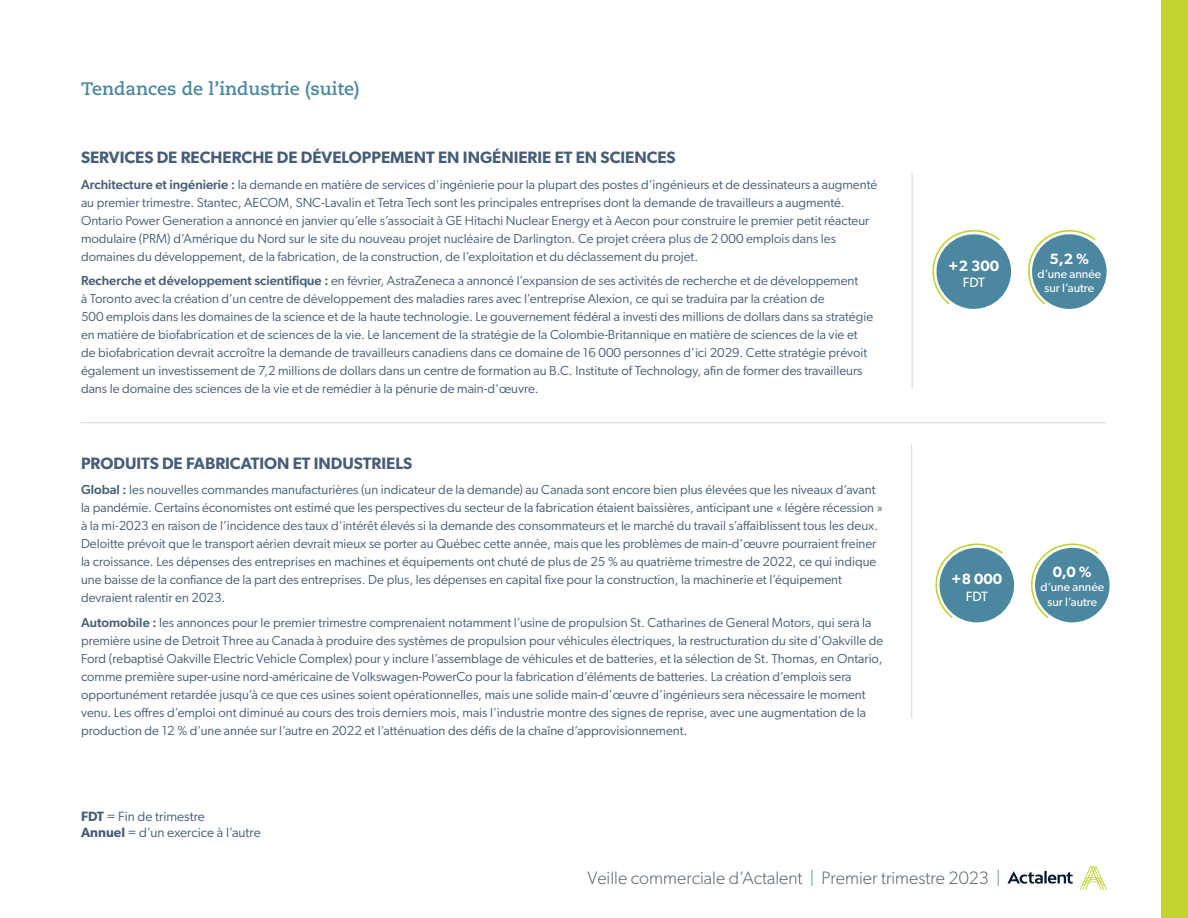
<style>
.page{position:relative;width:1188px;height:918px;background:#fff}
.page>*{position:absolute;margin:0;border:0;box-sizing:border-box;transform-origin:0 0}
.t1{font:300 18px "Gibson";color:#5a6671}
.t2{font:700 18px "Caecilia LT Pro 75";color:#4c87a0}
.t3{font:600 16.5px "Gibson";color:#455d76}
.t4{font:600 15px "Gibson";color:#fff}
.t5{font:13.5px "Gibson";color:#455d77}
.t6{font:13.5px "Gibson";letter-spacing:-.02em;color:#fff}
.t7{font:13.2px/18px "Gibson";color:#455d76}
.t8{font:12px/13.5px "Gibson";color:#fff;text-align:center}
.s1{font-weight:500}
.s2{font-weight:600}
.s3{color:#4b87a0}
</style>
<div class="page">
<svg style="left:1007px;top:871px;width:66px;height:13px"></svg>
<svg style="left:1080px;top:865px;width:27px;height:25px"></svg>
<hr style="left:912px;top:172px;width:1px;height:217px;background:#d6d7da">
<hr style="left:911px;top:444px;width:1px;height:274px;background:#d6d7da">
<div style="left:1161px;top:0;width:27px;height:918px;background:#c0d330"></div>
<hr style="left:81px;top:422px;width:1026px;height:1px;background:#d6d7da">
<div style="left:936px;top:234px;width:75px;height:75px;background:#4c87a0;border-radius:50%"></div>
<svg style="left:932px;top:230px;width:68px;height:74px"></svg>
<div style="left:1032px;top:234px;width:75px;height:75px;background:#4c87a0;border-radius:50%"></div>
<svg style="left:1028px;top:230px;width:67px;height:74px"></svg>
<div style="left:939px;top:548px;width:75px;height:74px;background:#4c87a0;border-radius:50%"></div>
<svg style="left:935px;top:543px;width:68px;height:75px"></svg>
<div style="left:1035px;top:548px;width:75px;height:74px;background:#4c87a0;border-radius:50%"></div>
<svg style="left:1031px;top:543px;width:67px;height:75px"></svg>
<p class="t2" style="left:81px;top:76px;width:280px">Tendances de l’industrie (suite)</p>
<p class="t3" style="left:81px;top:148px;width:596px">SERVICES DE RECHERCHE DE DÉVELOPPEMENT EN INGÉNIERIE ET EN SCIENCES</p>
<p class="t7" style="left:81px;top:175px;width:798px"><span class="s1">Architecture et ingénierie :</span> la demande en matière de services d’ingénierie pour la plupart des postes d’ingénieurs et de dessinateurs a augmenté au premier trimestre. Stantec, AECOM, SNC-Lavalin et Tetra Tech sont les principales entreprises dont la demande de travailleurs a augmenté.<br>Ontario Power Generation a annoncé en janvier qu’elle s’associait à GE Hitachi Nuclear Energy et à Aecon pour construire le premier petit réacteur modulaire (PRM) d’Amérique du Nord sur le site du nouveau projet nucléaire de Darlington. Ce projet créera plus de 2 000 emplois dans les domaines du développement, de la fabrication, de la construction, de l’exploitation et du déclassement du projet.</p>
<p class="t7" style="left:81px;top:272px;width:794px"><span class="s1">Recherche et développement scientifique :</span> en février, AstraZeneca a annoncé l’expansion de ses activités de recherche et de développement<br>à Toronto avec la création d’un centre de développement des maladies rares avec l’entreprise Alexion, ce qui se traduira par la création de<br>500 emplois dans les domaines de la science et de la haute technologie. Le gouvernement fédéral a investi des millions de dollars dans sa stratégie en matière de biofabrication et de sciences de la vie. Le lancement de la stratégie de la Colombie-Britannique en matière de sciences de la vie et de biofabrication devrait accroître la demande de travailleurs canadiens dans ce domaine de 16 000 personnes d’ici 2029. Cette stratégie prévoit également un investissement de 7,2 millions de dollars dans un centre de formation au B.C. Institute of Technology, afin de former des travailleurs dans le domaine des sciences de la vie et de remédier à la pénurie de main-d’œuvre.</p>
<p class="t3" style="left:81px;top:453px;width:333px">PRODUITS DE FABRICATION ET INDUSTRIELS</p>
<p class="t7" style="left:81px;top:480px;width:803px"><span class="s1">Global :</span> les nouvelles commandes manufacturières (un indicateur de la demande) au Canada sont encore bien plus élevées que les niveaux d’avant la pandémie. Certains économistes ont estimé que les perspectives du secteur de la fabrication étaient baissières, anticipant une « légère récession » à la mi-2023 en raison de l’incidence des taux d’intérêt élevés si la demande des consommateurs et le marché du travail s’affaiblissent tous les deux.<br>Deloitte prévoit que le transport aérien devrait mieux se porter au Québec cette année, mais que les problèmes de main-d’œuvre pourraient freiner la croissance. Les dépenses des entreprises en machines et équipements ont chuté de plus de 25 % au quatrième trimestre de 2022, ce qui indique une baisse de la confiance de la part des entreprises. De plus, les dépenses en capital fixe pour la construction, la machinerie et l’équipement devraient ralentir en 2023.</p>
<p class="t7" style="left:81px;top:613px;width:804px"><span class="s1">Automobile :</span> les annonces pour le premier trimestre comprenaient notamment l’usine de propulsion St. Catharines de General Motors, qui sera la première usine de Detroit Three au Canada à produire des systèmes de propulsion pour véhicules électriques, la restructuration du site d’Oakville de Ford (rebaptisé Oakville Electric Vehicle Complex) pour y inclure l’assemblage de véhicules et de batteries, et la sélection de St. Thomas, en Ontario, comme première super-usine nord-américaine de Volkswagen-PowerCo pour la fabrication d’éléments de batteries. La création d’emplois sera opportunément retardée jusqu’à ce que ces usines soient opérationnelles, mais une solide main-d’œuvre d’ingénieurs sera nécessaire le moment venu. Les offres d’emploi ont diminué au cours des trois derniers mois, mais l’industrie montre des signes de reprise, avec une augmentation de la production de 12 % d’une année sur l’autre en 2022 et l’atténuation des défis de la chaîne d’approvisionnement.</p>
<p class="t5" style="left:81px;top:808px;width:125px"><span class="s2">FDT</span> = Fin de trimestre</p>
<p class="t5" style="left:81px;top:824px;width:181px"><span class="s2">Annuel</span> = d’un exercice à l’autre</p>
<p class="t4" style="left:948px;top:257px;width:53px">+2 300</p>
<p class="t6" style="left:963px;top:274px;width:24px">FDT</p>
<p class="t4" style="left:951px;top:570px;width:53px">+8 000</p>
<p class="t6" style="left:966px;top:588px;width:24px">FDT</p>
<h1 class="t1" style="left:588px;top:867px;width:414px">Veille commerciale d’Actalent <span class="s3">|</span> Premier trimestre 2023 <span class="s3">|</span></h1>
<p class="t4" style="left:1050px;top:250px;width:41px">5,2 %</p>
<p class="t8" style="left:1038px;top:267px;width:65px">d’une année sur l’autre</p>
<p class="t4" style="left:1053px;top:563px;width:40px">0,0 %</p>
<p class="t8" style="left:1041px;top:580px;width:65px;line-height:14.4px">d’une année sur l’autre</p>
</div>
